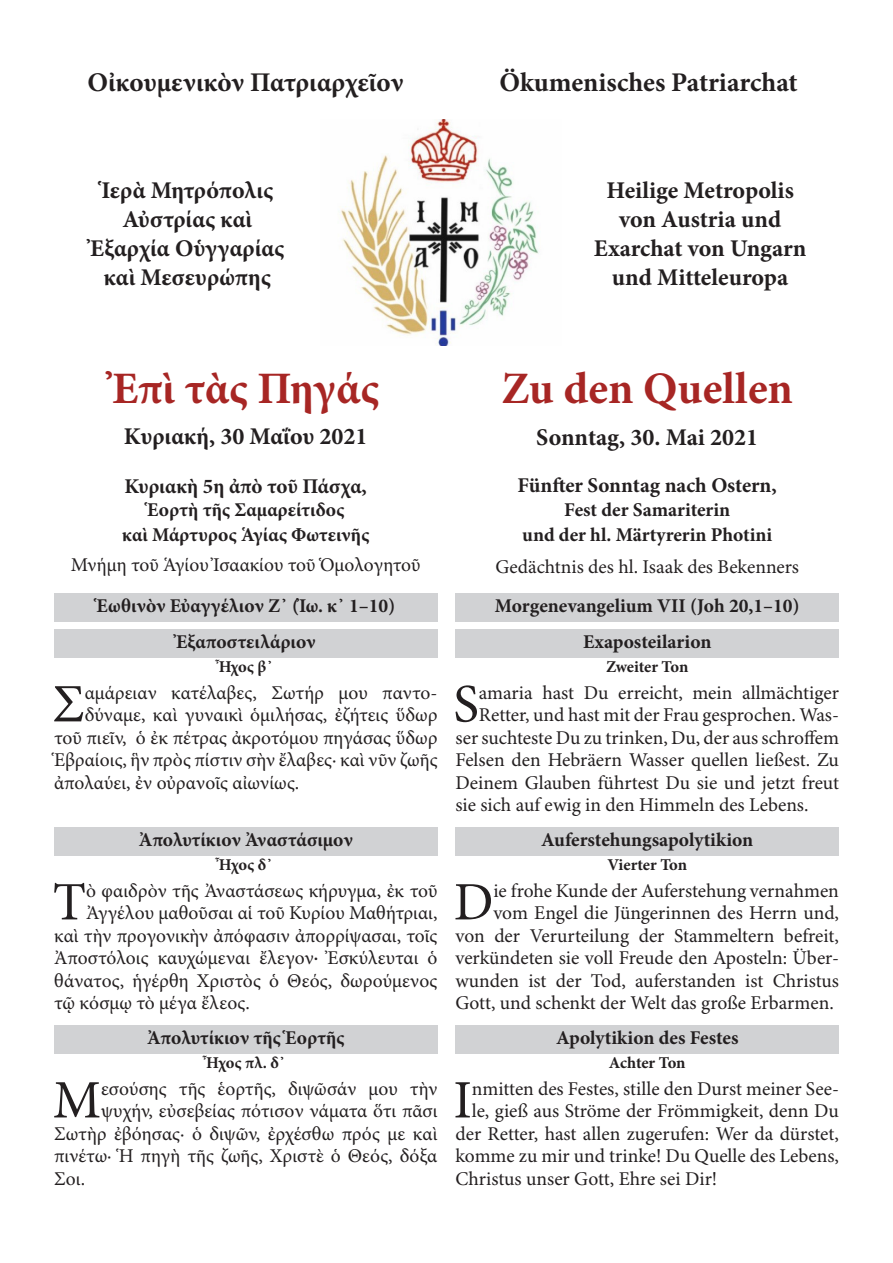
<style>
.page{position:relative;width:893px;height:1263px;background:#fff}
.page>*{position:absolute;margin:0;border:0;box-sizing:border-box;transform-origin:0 0}
.Text{font:54.15px "Minion Pro";color:#231f20}
.t1{font:700 45px "Minion Pro";letter-spacing:-.005em;color:#a72624}
.t2{font:700 27px "Minion Pro";color:#231f20}
.t3{font:700 24px/28.8px "Minion Pro";color:#231f20;text-align:center}
.t4{font:700 21px "Minion Pro";color:#231f20}
.Text-2{font:19.5px/22.5px "Minion Pro";color:#231f20;text-align:right}
.Überschriften{font:700 19.5px/25.2px "Minion Pro";color:#231f20;text-align:center}
.Ton{font:700 16.5px "Minion Pro";letter-spacing:-.01em;color:#231f20}
</style>
<div class="page">
<img style="left:341px;top:120px;width:198px;height:226px">
<div style="left:54px;top:594px;width:383px;height:28px;background:#d1d2d4"></div>
<div style="left:54px;top:630px;width:383px;height:28px;background:#d1d2d4"></div>
<div style="left:54px;top:828px;width:383px;height:28px;background:#d1d2d4"></div>
<div style="left:54px;top:1026px;width:383px;height:28px;background:#d1d2d4"></div>
<div style="left:455px;top:594px;width:384px;height:28px;background:#d1d2d4"></div>
<div style="left:455px;top:630px;width:384px;height:28px;background:#d1d2d4"></div>
<div style="left:455px;top:828px;width:384px;height:28px;background:#d1d2d4"></div>
<div style="left:455px;top:1026px;width:384px;height:28px;background:#d1d2d4"></div>
<p class="t2" style="left:87px;top:63px;width:318px">Οἰκουμενικὸν Πατριαρχεῖον</p>
<p class="t2" style="left:499px;top:63px;width:300px">Ökumenisches Patriarchat</p>
<p class="t3" style="left:90px;top:176px;width:196px">Ἱερὰ Μητρόπολις<br>Αὐστρίας καὶ<br>Ἐξαρχία Οὑγγαρίας καὶ Μεσευρώπης</p>
<p class="t3" style="left:594px;top:176px;width:214px">Heilige Metropolis von Austria und<br>Exarchat von Ungarn und Mitteleuropa</p>
<p class="t1" style="left:112px;top:357px;width:268px">Ἐπὶ τὰς Πηγάς</p>
<p class="t1" style="left:501px;top:357px;width:293px">Zu den Quellen</p>
<p class="t3" style="left:124px;top:422px;width:245px">Kυριακή, 30 Μαΐου 2021</p>
<p class="t3" style="left:536px;top:422px;width:223px">Sonntag, 30. Mai 2021</p>
<p class="t4" style="left:125px;top:471px;width:244px">Κυριακὴ 5η ἀπὸ τοῦ Πάσχα,</p>
<p class="Überschriften" style="left:122px;top:497px;width:249px">Ἑορτὴ τῆς Σαμαρείτιδος<br>καὶ Μάρτυρος Ἁγίας Φωτεινῆς</p>
<p class="Text-2" style="left:71px;top:554px;width:351px">Μνήμη τοῦ Ἁγίου Ἰσαακίου τοῦ Ὁμολογητοῦ</p>
<p class="t4" style="left:518px;top:471px;width:261px">Fünfter Sonntag nach Ostern,</p>
<p class="Überschriften" style="left:522px;top:497px;width:252px">Fest der Samariterin<br>und der hl. Märtyrerin Photini</p>
<p class="Text-2" style="left:495px;top:556px;width:305px">Gedächtnis des hl. Isaak des Bekenners</p>
<p class="Überschriften" style="left:96px;top:593px;width:300px">Ἑωθινὸν Εὐαγγέλιον Ζ᾽ (Ἰω. κ᾽ 1–10)</p>
<p class="Überschriften" style="left:176px;top:629px;width:141px">Ἐξαποστειλάριον</p>
<p class="Ton" style="left:219px;top:655px;width:56px">Ἦχος β᾽</p>
<p class="Text" style="left:52px;top:672px;width:34px">Σ</p>
<p class="Text-2" style="left:85px;top:682px;width:354px">αμάρειαν κατέλαβες, Σωτήρ μου παντο-</p>
<p class="Text-2" style="left:85px;top:705px;width:354px">δύναμε, καὶ γυναικὶ ὁμιλήσας, ἐζήτεις ὕδωρ</p>
<p class="Text-2" style="left:54px;top:727px;width:385px">τοῦ πιεῖν, ὁ ἐκ πέτρας ἀκροτόμου πηγάσας ὕδωρ</p>
<p class="Text-2" style="left:54px;top:750px;width:385px">Ἑβραίοις, ἣν πρὸς πίστιν σὴν ἔλαβες· καὶ νῦν ζωῆς</p>
<p class="Text-2" style="left:54px;top:772px;width:247px">ἀπολαύει, ἐν οὐρανοῖς αἰωνίως.</p>
<p class="Überschriften" style="left:139px;top:827px;width:215px">Ἀπολυτίκιον Ἀναστάσιμον</p>
<p class="Ton" style="left:219px;top:853px;width:55px">Ἦχος δ᾽</p>
<p class="Text" style="left:53px;top:870px;width:35px">Τ</p>
<p class="Text-2" style="left:86px;top:880px;width:353px">ὸ φαιδρὸν τῆς Ἀναστάσεως κήρυγμα, ἐκ τοῦ</p>
<p class="Text-2" style="left:86px;top:903px;width:353px">Ἀγγέλου μαθοῦσαι αἱ τοῦ Κυρίου Μαθήτριαι,</p>
<p class="Text-2" style="left:54px;top:925px;width:385px">καὶ τὴν προγονικὴν ἀπόφασιν ἀπορρίψασαι, τοῖς</p>
<p class="Text-2" style="left:54px;top:948px;width:385px">Ἀποστόλοις καυχώμεναι ἔλεγον· Ἐσκύλευται ὁ</p>
<p class="Text-2" style="left:54px;top:970px;width:385px">θάνατος, ἡγέρθη Χριστὸς ὁ Θεός, δωρούμενος</p>
<p class="Text-2" style="left:54px;top:993px;width:197px">τῷ κόσμῳ τὸ μέγα ἔλεος.</p>
<p class="Überschriften" style="left:147px;top:1025px;width:199px">Ἀπολυτίκιον τῆς Ἑορτῆς</p>
<p class="Ton" style="left:206px;top:1051px;width:81px">Ἦχος πλ. δ᾽</p>
<p class="Text" style="left:53px;top:1068px;width:50px">Μ</p>
<p class="Text-2" style="left:101px;top:1078px;width:338px">εσούσης τῆς ἑορτῆς, διψῶσάν μου τὴν</p>
<p class="Text-2" style="left:101px;top:1101px;width:338px">ψυχήν, εὐσεβείας πότισον νάματα ὅτι πᾶσι</p>
<p class="Text-2" style="left:54px;top:1123px;width:385px">Σωτὴρ ἐβόησας· ὁ διψῶν, ἐρχέσθω πρός με καὶ</p>
<p class="Text-2" style="left:54px;top:1146px;width:385px">πινέτω· Ἡ πηγὴ τῆς ζωῆς, Χριστὲ ὁ Θεός, δόξα</p>
<p class="Text-2" style="left:54px;top:1168px;width:32px">Σοι.</p>
<p class="Überschriften" style="left:495px;top:593px;width:306px">Morgenevangelium VII (Joh 20,1–10)</p>
<p class="Überschriften" style="left:583px;top:629px;width:130px">Exaposteilarion</p>
<p class="Ton" style="left:606px;top:655px;width:84px">Zweiter Ton</p>
<p class="Text" style="left:453px;top:672px;width:27px">S</p>
<p class="Text-2" style="left:479px;top:682px;width:362px">amaria hast Du erreicht, mein allmächtiger</p>
<p class="Text-2" style="left:479px;top:705px;width:362px">Retter, und hast mit der Frau gesprochen. Was-</p>
<p class="Text-2" style="left:455px;top:727px;width:385px">ser suchteste Du zu trinken, Du, der aus schroffem</p>
<p class="Text-2" style="left:455px;top:750px;width:385px">Felsen den Hebräern Wasser quellen ließest. Zu</p>
<p class="Text-2" style="left:455px;top:772px;width:385px">Deinem Glauben führtest Du sie und jetzt freut</p>
<p class="Text-2" style="left:455px;top:795px;width:355px">sie sich auf ewig in den Himmeln des Lebens.</p>
<p class="Überschriften" style="left:541px;top:827px;width:214px">Auferstehungsapolytikion</p>
<p class="Ton" style="left:607px;top:853px;width:81px">Vierter Ton</p>
<p class="Text" style="left:454px;top:870px;width:41px">D</p>
<p class="Text-2" style="left:455px;top:880px;width:385px">ie frohe Kunde der Auferstehung vernahmen vom Engel die Jüngerinnen des Herrn und,<br>von der Verurteilung der Stammeltern befreit, verkündeten sie voll Freude den Aposteln: Über&shy;wunden ist der Tod, auferstanden ist Christus Gott, und schenkt der Welt das große Erbarmen.</p>
<p class="Überschriften" style="left:556px;top:1025px;width:184px">Apolytikion des Festes</p>
<p class="Ton" style="left:609px;top:1051px;width:78px">Achter Ton</p>
<p class="Text" style="left:453px;top:1068px;width:20px">I</p>
<p class="Text-2" style="left:472px;top:1078px;width:369px">nmitten des Festes, stille den Durst meiner See-</p>
<p class="Text-2" style="left:472px;top:1101px;width:369px">le, gieß aus Ströme der Frömmigkeit, denn Du</p>
<p class="Text-2" style="left:455px;top:1123px;width:385px">der Retter, hast allen zugerufen: Wer da dürstet,</p>
<p class="Text-2" style="left:455px;top:1146px;width:385px">komme zu mir und trinke! Du Quelle des Lebens,</p>
<p class="Text-2" style="left:455px;top:1168px;width:263px">Christus unser Gott, Ehre sei Dir!</p>
</div>
